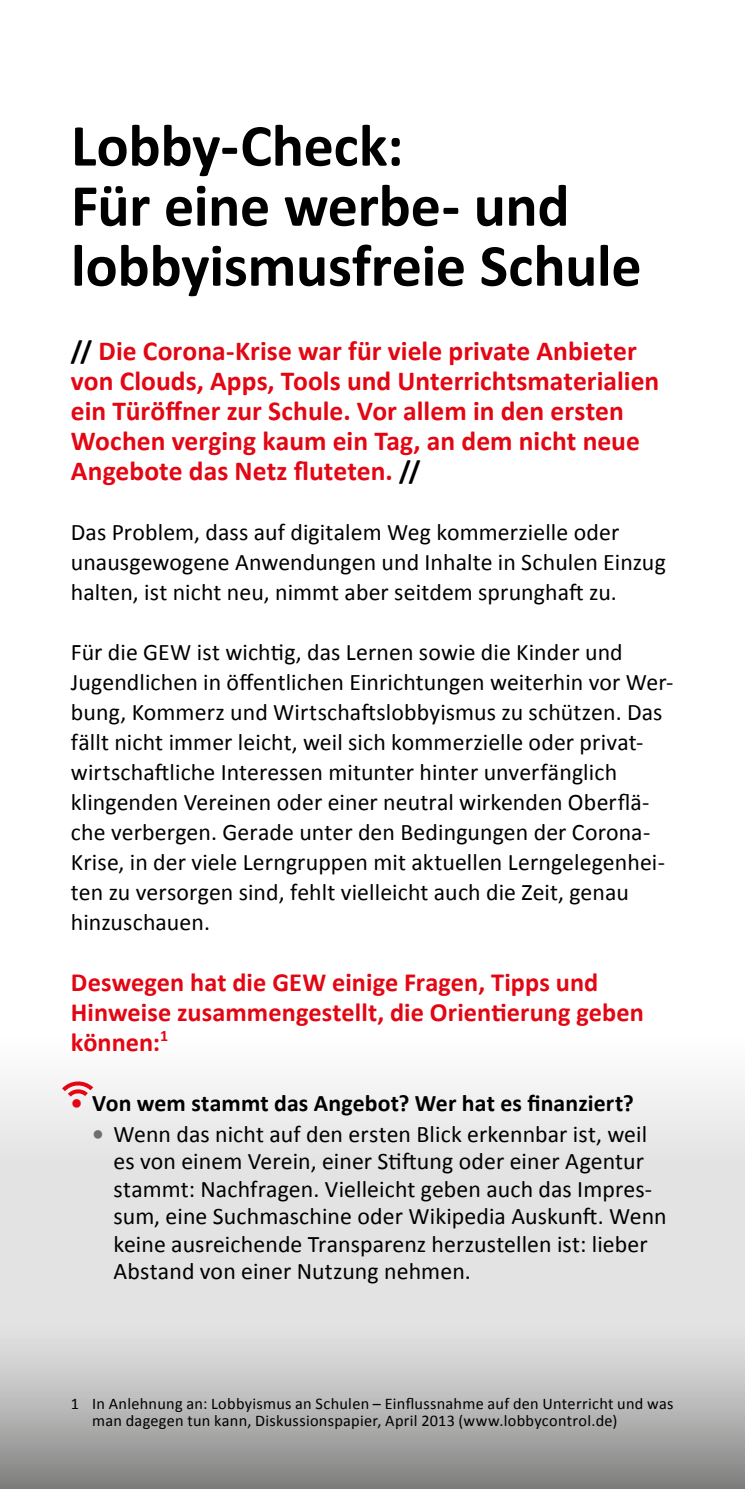
<style>
.page{position:relative;width:745px;height:1489px;background:#fff}
.page>*{position:absolute;margin:0;border:0;box-sizing:border-box;transform-origin:0 0}
.t1{font:700 60px/60px "Calibri";letter-spacing:-.005em;color:#000}
.t2{font:700 27.5px/30px "Calibri";color:#e30613}
.t3{font:700 26.25px/30px "Calibri";letter-spacing:.005em;color:#e30613}
.t4{font:23.75px/30px "Calibri";letter-spacing:.005em;color:#000}
.t5{font:700 23.75px "Calibri";letter-spacing:.005em;color:#000}
.t6{font:16.25px/17.5px "Calibri";letter-spacing:.015em;color:#000}
.s1{color:#000}
.s2{color:#e30613}
.s3{font-weight:700;color:#706f6f}
</style>
<div class="page">
<svg style="left:0;top:1085px;width:744px;height:403px;background:#d2d2d2"></svg>
<svg style="left:62px;top:1081px;width:31px;height:15px"></svg>
<h1 class="t1" style="left:71px;top:116px;width:571px">Lobby-Check:<br>Für eine werbe- und lobbyismusfreie Schule</h1>
<p class="t2" style="left:71px;top:336px;width:589px"><span class="s1">//</span> Die Corona-Krise war für viele private Anbieter von Clouds, Apps, Tools und Unterrichtsmaterialien ein Türöffner zur Schule. Vor allem in den ersten Wochen verging kaum ein Tag, an dem nicht neue Angebote das Netz fluteten. <span class="s1">//</span></p>
<p class="t4" style="left:71px;top:517px;width:596px">Das Problem, dass auf digitalem Weg kommerzielle oder unausgewogene Anwendungen und Inhalte in Schulen Einzug halten, ist nicht neu, nimmt aber seitdem sprunghaft zu.</p>
<p class="t4" style="left:71px;top:637px;width:603px">Für die GEW ist wichtig, das Lernen sowie die Kinder und Jugendlichen in öffentlichen Einrichtungen weiterhin vor Wer&shy;bung, Kommerz und Wirtschaftslobbyismus zu schützen. Das fällt nicht immer leicht, weil sich kommerzielle oder privat&shy;wirtschaftliche Interessen mitunter hinter unverfänglich klingenden Vereinen oder einer neutral wirkenden Oberflä&shy;che verbergen. Gerade unter den Bedingungen der Corona-Krise, in der viele Lerngruppen mit aktuellen Lerngelegenhei&shy;ten zu versorgen sind, fehlt vielleicht auch die Zeit, genau hinzuschauen.</p>
<p class="t3" style="left:71px;top:966px;width:574px">Deswegen hat die GEW einige Fragen, Tipps und<br>Hinweise zusammengestellt, die Orientierung geben können:<sup>1</sup></p>
<p class="t5" style="left:71px;top:1087px;width:564px"><span class="s2">•</span> Von wem stammt das Angebot? Wer hat es finanziert?</p>
<p class="t4" style="left:113px;top:1119px;width:554px;line-height:27.5px;text-indent:-21px"><span class="s3">•</span> Wenn das nicht auf den ersten Blick erkennbar ist, weil es von einem Verein, einer Stiftung oder einer Agentur stammt: Nachfragen. Vielleicht geben auch das Impres&shy;sum, eine Suchmaschine oder Wikipedia Auskunft. Wenn keine ausreichende Transparenz herzustellen ist: lieber Abstand von einer Nutzung nehmen.</p>
<p class="t6" style="left:92px;top:1394px;width:582px;text-indent:-21px">1 In Anlehnung an: Lobbyismus an Schulen – Einflussnahme auf den Unterricht und was man dagegen tun kann, Diskussionspapier, April 2013 (www.lobbycontrol.de)</p>
</div>
